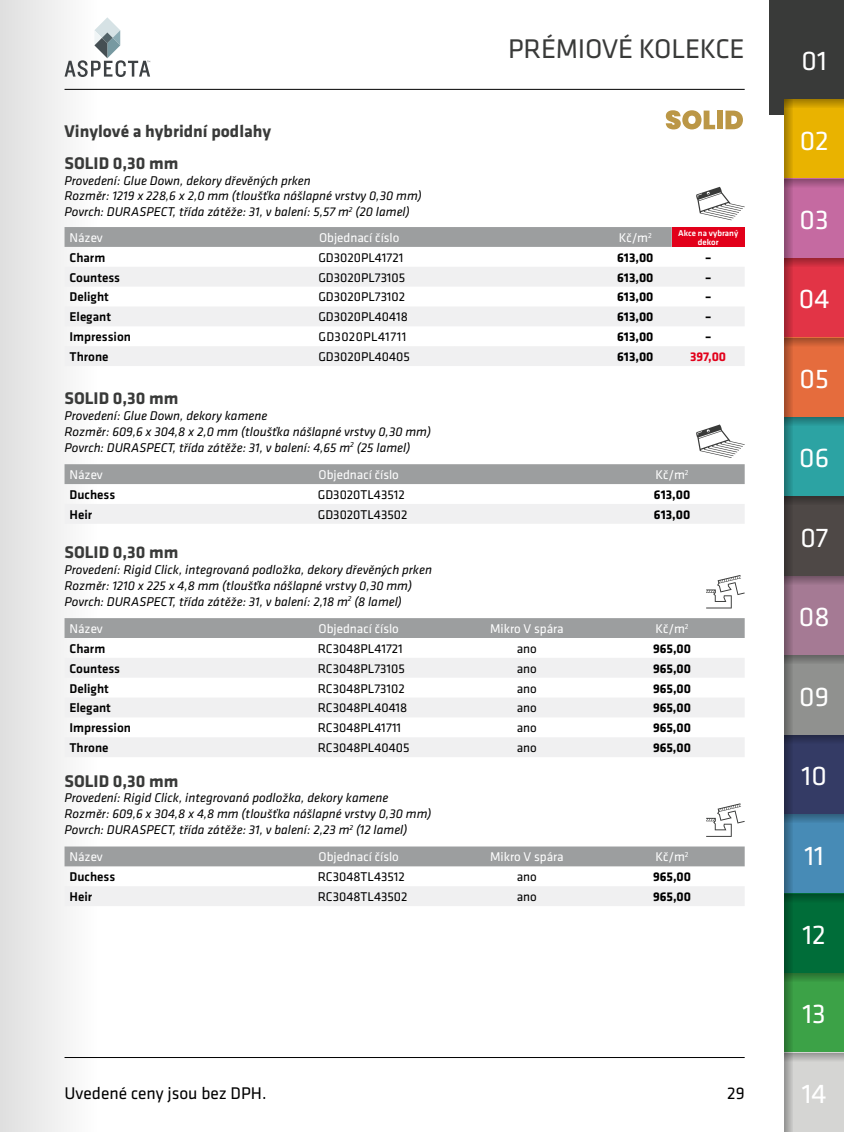
<style>
.page{position:relative;width:844px;height:1132px;background:#fff}
.page>*{position:absolute;margin:0;border:0;box-sizing:border-box;transform-origin:0 0}
.t1{font:28px "Klavika";color:#fff}
.t2{font:28px "Klavika";letter-spacing:-.01em;color:#393a39}
.t3{font:700 17.5px/31.5px "Klavika";color:#393a39}
.t4{font:17.5px "Klavika";color:#000}
.t5{font:italic 13.12px/15.8px "Klavika";color:#000}
.t6{font:13.12px "Klavika";color:#000}
.t7{font:13.12px "Klavika";color:#fff}
.t8{font:500 13.12px "Klavika";color:#000}
.t9{font:700 13.12px "Klavika";color:#000}
.t10{font:13.12px "Klavika";letter-spacing:.03em;color:#000}
.t11{font:700 13.12px "Klavika";color:#e2001a}
.t12{font:500 8.75px/8.8px "Klavika";color:#fff;text-align:center}
</style>
<div class="page">
<hr style="left:64px;top:1056px;width:680px;height:1px;background:#000">
<div style="left:0;top:0;width:100px;height:1131px;background:linear-gradient(to right,#dfdfdf,#fff)"></div>
<hr style="left:64px;top:89px;width:680px;height:1px;background:#000">
<svg style="left:64px;top:17px;width:86px;height:60px"></svg>
<div style="left:64px;top:618px;width:680px;height:19px;background:#9c9e9f"></div>
<svg style="left:64px;top:657px;width:680px;height:99px;fill:#f0f0f1"></svg>
<div style="left:64px;top:846px;width:680px;height:20px;background:#9c9e9f"></div>
<div style="left:64px;top:885px;width:680px;height:20px;background:#f0f0f1"></div>
<div style="left:64px;top:464px;width:680px;height:20px;background:#9c9e9f"></div>
<div style="left:64px;top:504px;width:680px;height:19px;background:#f0f0f1"></div>
<svg style="left:706px;top:575px;width:38px;height:33px"></svg>
<svg style="left:706px;top:803px;width:38px;height:33px"></svg>
<svg style="left:696px;top:424px;width:48px;height:34px"></svg>
<svg style="left:696px;top:187px;width:48px;height:33px"></svg>
<svg style="left:665px;top:110px;width:50px;height:19px"></svg>
<div style="left:716px;top:111px;width:6px;height:18px;background:#bb9746"></div>
<svg style="left:725px;top:111px;width:17px;height:18px"></svg>
<div style="left:64px;top:227px;width:607px;height:20px;background:#9c9e9f"></div>
<div style="left:671px;top:227px;width:73px;height:20px;background:#e2001a"></div>
<svg style="left:64px;top:267px;width:680px;height:99px;fill:#f0f0f1"></svg>
<div style="left:769px;top:0;width:74px;height:114px;background:#393a39"></div>
<div style="left:784px;top:99px;width:59px;height:80px;background:#e9b300"></div>
<div style="left:784px;top:179px;width:59px;height:79px;background:#c56aa1"></div>
<div style="left:784px;top:258px;width:59px;height:79px;background:#e23446"></div>
<div style="left:784px;top:337px;width:59px;height:80px;background:#e56c3d"></div>
<div style="left:784px;top:417px;width:59px;height:79px;background:#2ca3a3"></div>
<div style="left:784px;top:496px;width:59px;height:79px;background:#4e4846"></div>
<div style="left:784px;top:575px;width:59px;height:80px;background:#a57a94"></div>
<div style="left:784px;top:655px;width:59px;height:79px;background:#90918f"></div>
<div style="left:784px;top:734px;width:59px;height:80px;background:#343b65"></div>
<div style="left:784px;top:814px;width:59px;height:79px;background:#478bb6"></div>
<div style="left:784px;top:893px;width:59px;height:79px;background:#006d39"></div>
<div style="left:784px;top:972px;width:59px;height:80px;background:#3ca247"></div>
<div style="left:784px;top:1052px;width:59px;height:79px;background:#d5d5d3"></div>
<svg style="left:784px;top:108px;width:9px;height:1023px"></svg>
<svg style="left:784px;top:99px;width:59px;height:9px"></svg>
<svg style="left:784px;top:179px;width:59px;height:9px"></svg>
<svg style="left:784px;top:258px;width:59px;height:9px"></svg>
<svg style="left:784px;top:337px;width:59px;height:9px"></svg>
<svg style="left:784px;top:417px;width:59px;height:9px"></svg>
<div style="left:784px;top:496px;width:59px;height:9px;background:#3f3a38"></div>
<svg style="left:784px;top:575px;width:59px;height:9px"></svg>
<svg style="left:784px;top:655px;width:59px;height:9px"></svg>
<svg style="left:784px;top:734px;width:59px;height:9px"></svg>
<svg style="left:784px;top:814px;width:59px;height:9px"></svg>
<svg style="left:784px;top:893px;width:59px;height:9px"></svg>
<svg style="left:784px;top:972px;width:59px;height:9px"></svg>
<svg style="left:784px;top:1052px;width:59px;height:9px"></svg>
<h2 class="t3" style="left:64px;top:116px;width:208px">Vinylové a hybridní podlahy<br>SOLID 0,30 mm</h2>
<p class="t5" style="left:64px;top:172px;width:358px">Provedení: Glue Down, dekory dřevěných prken<br>Rozměr: 1219 x 228,6 x 2,0 mm (tloušťka nášlapné vrstvy 0,30 mm)<br>Povrch: DURASPECT, třída zátěže: 31, v balení: 5,57 m<sup>2</sup> (20 lamel)</p>
<h1 class="t2" style="left:508px;top:33px;width:238px">PRÉMIOVÉ KOLEKCE</h1>
<p class="t7" style="left:69px;top:230px;width:35px">Název</p>
<p class="t7" style="left:319px;top:230px;width:82px">Objednací číslo</p>
<p class="t7" style="left:618px;top:230px;width:35px">Kč/m<sup>2</sup></p>
<p class="t12" style="left:678px;top:229px;width:61px">Akce na vybraný dekor</p>
<p class="t8" style="left:69px;top:250px;width:37px">Charm</p>
<p class="t6" style="left:318px;top:250px;width:86px">GD3020PL41721</p>
<p class="t9" style="left:617px;top:250px;width:38px">613,00</p>
<p class="t9" style="left:705px;top:250px;width:8px">–</p>
<p class="t8" style="left:69px;top:270px;width:52px">Countess</p>
<p class="t6" style="left:318px;top:270px;width:88px">GD3020PL73105</p>
<p class="t9" style="left:617px;top:270px;width:38px">613,00</p>
<p class="t9" style="left:705px;top:270px;width:8px">–</p>
<p class="t8" style="left:69px;top:290px;width:41px">Delight</p>
<p class="t6" style="left:318px;top:290px;width:88px">GD3020PL73102</p>
<p class="t9" style="left:617px;top:290px;width:38px">613,00</p>
<p class="t9" style="left:705px;top:290px;width:8px">–</p>
<p class="t8" style="left:69px;top:310px;width:43px">Elegant</p>
<p class="t6" style="left:318px;top:310px;width:91px">GD3020PL40418</p>
<p class="t9" style="left:617px;top:310px;width:38px">613,00</p>
<p class="t9" style="left:705px;top:310px;width:8px">–</p>
<p class="t8" style="left:69px;top:329px;width:63px">Impression</p>
<p class="t10" style="left:318px;top:329px;width:90px">GD3020PL41711</p>
<p class="t9" style="left:617px;top:329px;width:38px">613,00</p>
<p class="t9" style="left:705px;top:329px;width:8px">–</p>
<p class="t8" style="left:69px;top:349px;width:41px">Throne</p>
<p class="t6" style="left:318px;top:349px;width:93px">GD3020PL40405</p>
<p class="t9" style="left:617px;top:349px;width:38px">613,00</p>
<p class="t11" style="left:690px;top:349px;width:37px">397,00</p>
<h2 class="t3" style="left:64px;top:383px;width:115px">SOLID 0,30 mm</h2>
<p class="t5" style="left:64px;top:408px;width:368px">Provedení: Glue Down, dekory kamene<br>Rozměr: 609,6 x 304,8 x 2,0 mm (tloušťka nášlapné vrstvy 0,30 mm)<br>Povrch: DURASPECT, třída zátěže: 31, v balení: 4,65 m<sup>2</sup> (25 lamel)</p>
<p class="t7" style="left:69px;top:467px;width:35px">Název</p>
<p class="t7" style="left:318px;top:467px;width:82px">Objednací číslo</p>
<p class="t7" style="left:655px;top:467px;width:35px">Kč/m<sup>2</sup></p>
<p class="t8" style="left:69px;top:487px;width:47px">Duchess</p>
<p class="t6" style="left:318px;top:487px;width:88px">GD3020TL43512</p>
<p class="t9" style="left:653px;top:487px;width:38px">613,00</p>
<p class="t8" style="left:69px;top:507px;width:24px">Heir</p>
<p class="t6" style="left:318px;top:507px;width:91px">GD3020TL43502</p>
<p class="t9" style="left:653px;top:507px;width:38px">613,00</p>
<h2 class="t3" style="left:64px;top:537px;width:115px">SOLID 0,30 mm</h2>
<p class="t5" style="left:64px;top:562px;width:369px">Provedení: Rigid Click, integrovaná podložka, dekory dřevěných prken<br>Rozměr: 1210 x 225 x 4,8 mm (tloušťka nášlapné vrstvy 0,30 mm)<br>Povrch: DURASPECT, třída zátěže: 31, v balení: 2,18 m<sup>2</sup> (8 lamel)</p>
<p class="t7" style="left:69px;top:621px;width:35px">Název</p>
<p class="t7" style="left:318px;top:621px;width:82px">Objednací číslo</p>
<p class="t7" style="left:490px;top:621px;width:75px">Mikro V spára</p>
<p class="t7" style="left:655px;top:621px;width:35px">Kč/m<sup>2</sup></p>
<p class="t8" style="left:69px;top:641px;width:37px">Charm</p>
<p class="t6" style="left:318px;top:641px;width:86px">RC3048PL41721</p>
<p class="t6" style="left:516px;top:641px;width:22px">ano</p>
<p class="t9" style="left:653px;top:641px;width:40px">965,00</p>
<p class="t8" style="left:69px;top:661px;width:52px">Countess</p>
<p class="t6" style="left:318px;top:661px;width:89px">RC3048PL73105</p>
<p class="t6" style="left:516px;top:661px;width:22px">ano</p>
<p class="t9" style="left:653px;top:661px;width:40px">965,00</p>
<p class="t8" style="left:69px;top:680px;width:41px">Delight</p>
<p class="t6" style="left:318px;top:680px;width:88px">RC3048PL73102</p>
<p class="t6" style="left:516px;top:680px;width:22px">ano</p>
<p class="t9" style="left:653px;top:680px;width:40px">965,00</p>
<p class="t8" style="left:69px;top:700px;width:43px">Elegant</p>
<p class="t6" style="left:318px;top:700px;width:91px">RC3048PL40418</p>
<p class="t6" style="left:516px;top:700px;width:22px">ano</p>
<p class="t9" style="left:653px;top:700px;width:40px">965,00</p>
<p class="t8" style="left:69px;top:720px;width:63px">Impression</p>
<p class="t6" style="left:318px;top:720px;width:85px">RC3048PL41711</p>
<p class="t6" style="left:516px;top:720px;width:22px">ano</p>
<p class="t9" style="left:652px;top:720px;width:40px">965,00</p>
<p class="t8" style="left:69px;top:740px;width:41px">Throne</p>
<p class="t6" style="left:318px;top:740px;width:93px">RC3048PL40405</p>
<p class="t6" style="left:516px;top:740px;width:22px">ano</p>
<p class="t9" style="left:652px;top:740px;width:40px">965,00</p>
<h2 class="t3" style="left:64px;top:765px;width:115px">SOLID 0,30 mm</h2>
<p class="t5" style="left:64px;top:790px;width:368px">Provedení: Rigid Click, integrovaná podložka, dekory kamene<br>Rozměr: 609,6 x 304,8 x 4,8 mm (tloušťka nášlapné vrstvy 0,30 mm)<br>Povrch: DURASPECT, třída zátěže: 31, v balení: 2,23 m<sup>2</sup> (12 lamel)</p>
<p class="t7" style="left:69px;top:849px;width:35px">Název</p>
<p class="t7" style="left:318px;top:849px;width:82px">Objednací číslo</p>
<p class="t7" style="left:490px;top:849px;width:75px">Mikro V spára</p>
<p class="t7" style="left:655px;top:849px;width:35px">Kč/m<sup>2</sup></p>
<p class="t8" style="left:69px;top:869px;width:47px">Duchess</p>
<p class="t6" style="left:318px;top:869px;width:88px">RC3048TL43512</p>
<p class="t6" style="left:516px;top:869px;width:22px">ano</p>
<p class="t9" style="left:653px;top:869px;width:40px">965,00</p>
<p class="t8" style="left:69px;top:889px;width:24px">Heir</p>
<p class="t6" style="left:318px;top:889px;width:91px">RC3048TL43502</p>
<p class="t6" style="left:516px;top:889px;width:22px">ano</p>
<p class="t9" style="left:653px;top:889px;width:40px">965,00</p>
<h2 class="t4" style="left:64px;top:1083px;width:203px">Uvedené ceny jsou bez DPH.</h2>
<h2 class="t4" style="left:727px;top:1083px;width:19px">29</h2>
<h1 class="t1" style="left:801px;top:46px;width:27px">01</h1>
<h1 class="t1" style="left:799px;top:125px;width:30px">02</h1>
<h1 class="t1" style="left:799px;top:204px;width:31px">03</h1>
<h1 class="t1" style="left:798px;top:284px;width:32px">04</h1>
<h1 class="t1" style="left:799px;top:363px;width:31px">05</h1>
<h1 class="t1" style="left:799px;top:442px;width:31px">06</h1>
<h1 class="t1" style="left:800px;top:522px;width:29px">07</h1>
<h1 class="t1" style="left:798px;top:601px;width:32px">08</h1>
<h1 class="t1" style="left:799px;top:681px;width:31px">09</h1>
<h1 class="t1" style="left:801px;top:760px;width:27px">10</h1>
<h1 class="t1" style="left:804px;top:839px;width:21px">11</h1>
<h1 class="t1" style="left:802px;top:919px;width:25px">12</h1>
<h1 class="t1" style="left:802px;top:998px;width:25px">13</h1>
<h1 class="t1" style="left:801px;top:1077px;width:26px">14</h1>
</div>
